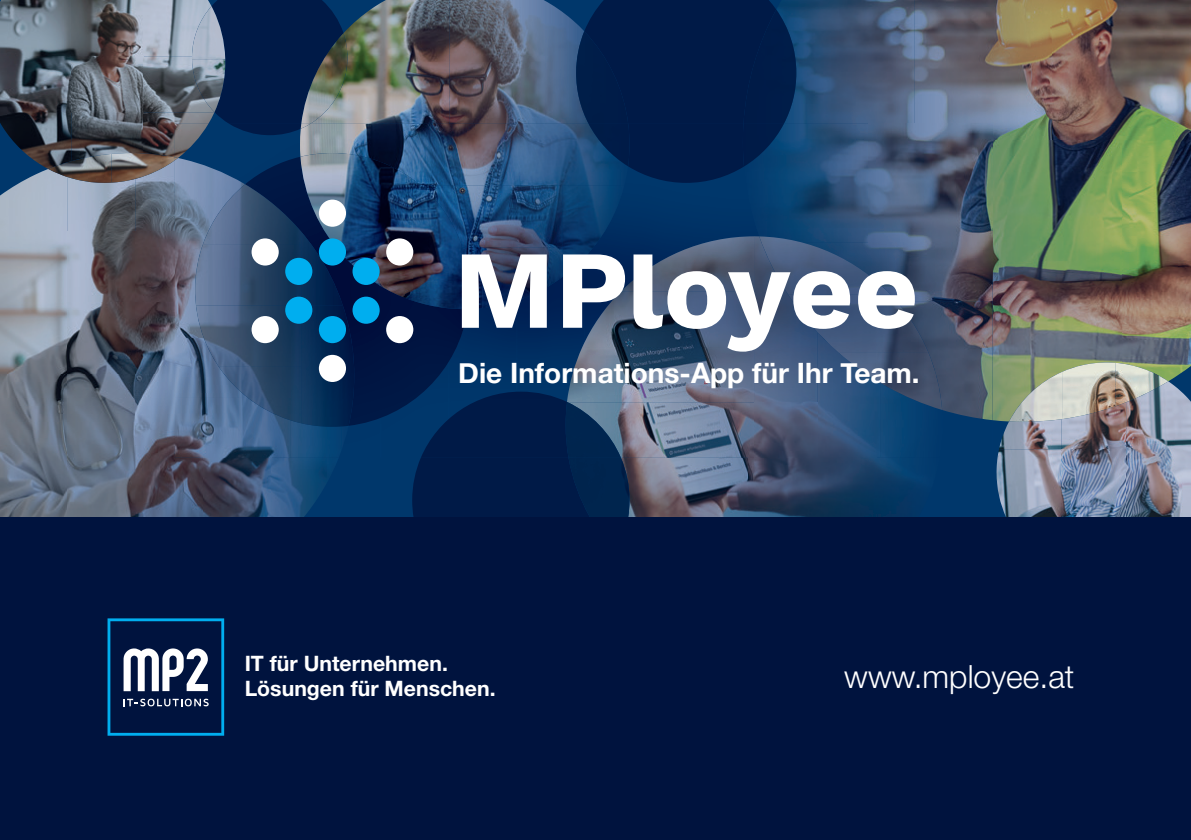
<style>
.page{position:relative;width:1191px;height:840px;background:#fff}
.page>*{position:absolute;margin:0;border:0;box-sizing:border-box;transform-origin:0 0}
.t1{font:300 32px "Helvetica Neue LT Std";color:#fff}
.t2{font:700 28px "Helvetica Neue";color:#fff}
.t3{font:700 21.2px/25.6px "Helvetica Neue LT Std";color:#fff}
</style>
<div class="page">
<svg style="left:339px;top:421px;width:722px;height:96px;background:#2f567f"></svg>
<img style="left:776px;top:0;width:138px;height:124px">
<img style="left:914px;top:0;width:277px;height:140px">
<img style="left:992px;top:140px;width:129px;height:281px">
<img style="left:1121px;top:140px;width:70px;height:241px">
<img style="left:0;top:169px;width:68px;height:348px">
<img style="left:68px;top:183px;width:67px;height:334px">
<img style="left:135px;top:183px;width:40px;height:262px">
<img style="left:135px;top:445px;width:68px;height:72px">
<img style="left:203px;top:457px;width:136px;height:60px">
<img style="left:343px;top:0;width:241px;height:62px">
<img style="left:347px;top:62px;width:229px;height:62px">
<img style="left:343px;top:33px;width:4px;height:91px">
<img style="left:629px;top:457px;width:310px;height:60px">
<div style="left:584px;top:0;width:192px;height:124px;background:#001a47"></div>
<img style="left:743px;top:10px;width:53px;height:114px">
<img style="left:576px;top:31px;width:52px;height:93px">
<div style="left:412px;top:457px;width:156px;height:60px;background:#001a47"></div>
<img style="left:568px;top:457px;width:61px;height:60px">
<img style="left:0;top:0;width:211px;height:56px">
<img style="left:0;top:56px;width:192px;height:56px">
<img style="left:0;top:112px;width:71px;height:57px">
<img style="left:71px;top:112px;width:72px;height:41px">
<img style="left:143px;top:112px;width:68px;height:41px">
<img style="left:192px;top:6px;width:19px;height:106px">
<img style="left:48px;top:153px;width:127px;height:30px">
<img style="left:999px;top:419px;width:62px;height:30px">
<img style="left:1061px;top:402px;width:65px;height:115px">
<img style="left:1126px;top:381px;width:65px;height:136px">
<img style="left:996px;top:449px;width:3px;height:20px">
<img style="left:1009px;top:371px;width:53px;height:50px">
<img style="left:1084px;top:362px;width:22px;height:2px">
<img style="left:1115px;top:362px;width:53px;height:44px">
<img style="left:208px;top:124px;width:380px;height:61px">
<img style="left:585px;top:166px;width:159px;height:70px">
<img style="left:518px;top:277px;width:64px;height:114px">
<img style="left:468px;top:327px;width:50px;height:64px">
<img style="left:382px;top:425px;width:39px;height:32px">
<img style="left:349px;top:425px;width:33px;height:32px">
<div style="left:942px;top:420px;width:50px;height:37px;background:#00376b"></div>
<img style="left:245px;top:157px;width:223px;height:268px">
<img style="left:229px;top:129px;width:72px;height:6px">
<img style="left:744px;top:124px;width:248px;height:118px">
<img style="left:890px;top:242px;width:102px;height:59px">
<img style="left:928px;top:301px;width:64px;height:59px">
<img style="left:942px;top:360px;width:50px;height:60px">
<img style="left:175px;top:158px;width:70px;height:60px">
<img style="left:175px;top:218px;width:28px;height:119px">
<img style="left:175px;top:337px;width:43px;height:60px">
<img style="left:175px;top:397px;width:116px;height:60px">
<img style="left:291px;top:423px;width:58px;height:34px">
<img style="left:203px;top:184px;width:97px;height:60px">
<img style="left:301px;top:257px;width:42px;height:48px">
<img style="left:195px;top:244px;width:106px;height:122px">
<img style="left:301px;top:305px;width:53px;height:121px">
<img style="left:218px;top:366px;width:83px;height:57px">
<img style="left:469px;top:185px;width:93px;height:62px">
<img style="left:562px;top:185px;width:62px;height:92px">
<img style="left:469px;top:247px;width:93px;height:62px">
<img style="left:300px;top:153px;width:113px;height:104px">
<img style="left:413px;top:179px;width:56px;height:130px">
<img style="left:344px;top:257px;width:69px;height:44px">
<svg style="left:211px;top:0;width:132px;height:129px;background:#1d3457"></svg>
<img style="left:620px;top:236px;width:134px;height:55px">
<img style="left:754px;top:236px;width:63px;height:221px">
<img style="left:582px;top:291px;width:51px;height:56px">
<img style="left:817px;top:352px;width:63px;height:105px">
<img style="left:567px;top:347px;width:188px;height:110px">
<img style="left:880px;top:410px;width:62px;height:47px">
<img style="left:759px;top:236px;width:131px;height:58px">
<img style="left:788px;top:294px;width:140px;height:58px">
<img style="left:838px;top:352px;width:104px;height:58px">
<img style="left:628px;top:124px;width:116px;height:59px">
<img style="left:743px;top:124px;width:41px;height:42px">
<img style="left:588px;top:124px;width:41px;height:42px">
<img style="left:421px;top:391px;width:147px;height:66px">
<img style="left:565px;top:401px;width:56px;height:56px">
<img style="left:175px;top:124px;width:33px;height:34px">
<div style="left:319px;top:238px;width:27px;height:27px;background:#00aeef;border-radius:50%"></div>
<div style="left:319px;top:316px;width:27px;height:27px;background:#00aeef;border-radius:50%"></div>
<div style="left:285px;top:258px;width:27px;height:27px;background:#00aeef;border-radius:50%"></div>
<div style="left:352px;top:296px;width:28px;height:27px;background:#00aeef;border-radius:50%"></div>
<div style="left:285px;top:296px;width:27px;height:27px;background:#00aeef;border-radius:50%"></div>
<div style="left:352px;top:258px;width:28px;height:27px;background:#00aeef;border-radius:50%"></div>
<div style="left:251px;top:238px;width:28px;height:27px;background:#fff;border-radius:50%"></div>
<div style="left:251px;top:316px;width:28px;height:27px;background:#fff;border-radius:50%"></div>
<div style="left:386px;top:238px;width:27px;height:27px;background:#fff;border-radius:50%"></div>
<div style="left:319px;top:354px;width:27px;height:28px;background:#fff;border-radius:50%"></div>
<div style="left:319px;top:199px;width:27px;height:27px;background:#fff;border-radius:50%"></div>
<div style="left:386px;top:316px;width:27px;height:27px;background:#fff;border-radius:50%"></div>
<svg style="left:462px;top:254px;width:85px;height:73px"></svg>
<svg style="left:563px;top:254px;width:62px;height:73px"></svg>
<svg style="left:633px;top:254px;width:217px;height:97px"></svg>
<svg style="left:858px;top:271px;width:57px;height:58px"></svg>
<div style="left:0;top:517px;width:1191px;height:322px;background:#00133e"></div>
<svg style="left:108px;top:618px;width:116px;height:117px"></svg>
<h2 class="t2" style="left:458px;top:350px;width:463px">Die Informations-App für Ihr Team.</h2>
<p class="t3" style="left:245px;top:649px;width:252px">IT für Unternehmen.<br>Lösungen für Menschen.</p>
<h1 class="t1" style="left:844px;top:657px;width:232px">www.mployee.at</h1>
</div>
